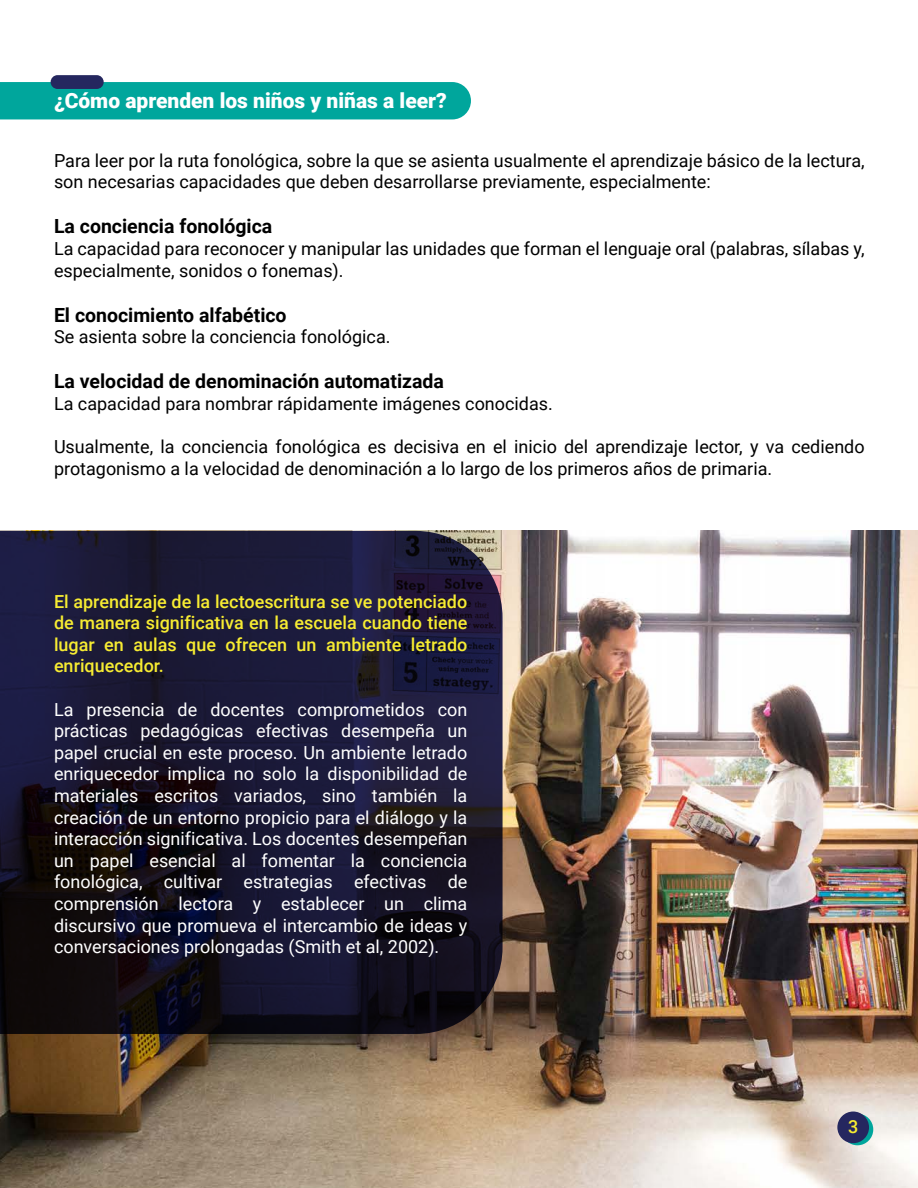
<style>
.page{position:relative;width:918px;height:1188px;background:#fff}
.page>*{position:absolute;margin:0;border:0;box-sizing:border-box;transform-origin:0 0}
.t1{font:900 21px "Roboto";color:#fff}
.t2{font:700 19.5px "Roboto";color:#000}
.t3{font:18px/21.6px "Roboto";color:#000}
.t4{font:18px/21.6px "Roboto";color:#fff;text-align:justify}
.t5{font:500 18px/21.6px "Roboto";color:#f7ec32;text-align:justify}
</style>
<div class="page">
<div style="left:0;top:82px;width:471px;height:37px;background:#00a69c"></div>
<div style="left:51px;top:75px;width:53px;height:14px;background:#25275f;border-radius:7px"></div>
<img style="left:0;top:531px;width:918px;height:657px">
<svg style="left:0;top:531px;width:503px;height:503px"></svg>
<svg style="left:842px;top:1114px;width:31px;height:31px"></svg>
<div style="left:837px;top:1112px;width:32px;height:31px;background:#25275f;border-radius:50%"></div>
<p class="t1" style="left:54px;top:85px;width:394px">¿Cómo aprenden los niños y niñas a leer?</p>
<p class="t3" style="left:54px;top:149px;width:812px">Para leer por la ruta fonológica, sobre la que se asienta usualmente el aprendizaje básico de la lectura, son necesarias capacidades que deben desarrollarse previamente, especialmente:</p>
<p class="t2" style="left:54px;top:213px;width:220px">La conciencia fonológica</p>
<p class="t3" style="left:54px;top:237px;width:812px">La capacidad para reconocer y manipular las unidades que forman el lenguaje oral (palabras, sílabas y, especialmente, sonidos o fonemas).</p>
<p class="t2" style="left:54px;top:301px;width:234px">El conocimiento alfabético</p>
<p class="t3" style="left:54px;top:325px;width:338px">Se asienta sobre la conciencia fonológica.</p>
<p class="t2" style="left:54px;top:368px;width:391px">La velocidad de denominación automatizada</p>
<p class="t3" style="left:54px;top:392px;width:500px">La capacidad para nombrar rápidamente imágenes conocidas.</p>
<p class="t3" style="left:54px;top:435px;width:812px">Usualmente, la conciencia fonológica es decisiva en el inicio del aprendizaje lector, y va cediendo protagonismo a la velocidad de denominación a lo largo de los primeros años de primaria.</p>
<p class="t5" style="left:54px;top:590px;width:415px">El aprendizaje de la lectoescritura se ve potenciado de manera significativa en la escuela cuando tiene lugar en aulas que ofrecen un ambiente letrado enriquecedor.</p>
<p class="t4" style="left:54px;top:698px;width:415px">La presencia de docentes comprometidos con prácticas pedagógicas efectivas desempeña un papel crucial en este proceso. Un ambiente letrado enriquecedor implica no solo la disponibilidad de materiales escritos variados, sino también la creación de un entorno propicio para el diálogo y la interacción significativa. Los docentes desempeñan un papel esencial al fomentar la conciencia fonológica, cultivar estrategias efectivas de comprensión lectora y establecer un clima discursivo que promueva el intercambio de ideas y conversaciones prolongadas (Smith et al, 2002).</p>
<p class="t5" style="left:848px;top:1116px;width:12px">3</p>
</div>
